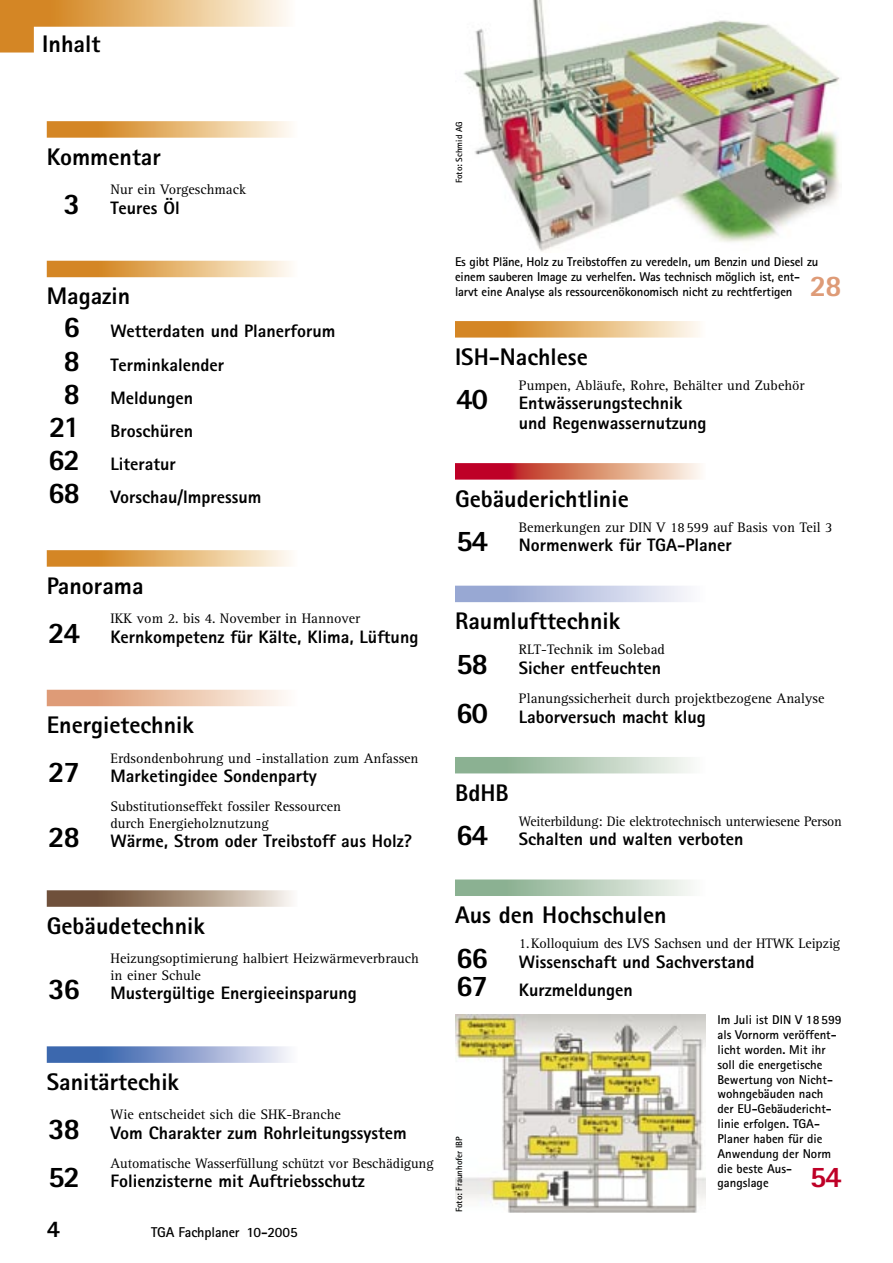
<style>
.page{position:relative;width:893px;height:1263px;background:#fff}
.page>*{position:absolute;margin:0;border:0;box-sizing:border-box;transform-origin:0 0}
.T_Inhalt_groß_ohne_Abstand{font:800 30px "Rotis Sans Serif";letter-spacing:-.045em;color:#000}
.T02_BU_Autor{font:800 30px "Rotis Sans Serif";color:#de9b77}
.T02_BU_Autor-2{font:800 30px "Rotis Sans Serif";color:#be0027}
.T_Inhalt_Headline{font:800 24px "Rotis Sans Serif";color:#000}
.T_Inhalt_groß_ohne_Abstand-2{font:800 18px/19.5px "Rotis Sans Serif";color:#000}
.T_Inhalt_klein{font:14.25px/16.5px "Rotis Serif";color:#000}
.t1{font:700 14.25px "Rotis Sans Serif";letter-spacing:-.01em;color:#000}
.T02_BU_Autor-3{font:700 12.75px/14.9px "Rotis Sans Serif";color:#000}
.T07a_Foto{font:700 9px "Rotis Sans Serif";color:#000}
</style>
<div class="page">
<svg style="left:0;top:0;width:288px;height:53px"></svg>
<img style="left:463px;top:0;width:377px;height:252px">
<img style="left:455px;top:1014px;width:251px;height:198px">
<svg style="left:47px;top:121px;width:244px;height:17px;background:#e5b676"></svg>
<svg style="left:47px;top:261px;width:244px;height:16px;background:#e4b472"></svg>
<svg style="left:47px;top:550px;width:244px;height:17px;background:#e5b676"></svg>
<svg style="left:47px;top:690px;width:239px;height:16px;background:#eac0a6"></svg>
<svg style="left:47px;top:890px;width:245px;height:17px;background:#a48e7c"></svg>
<svg style="left:47px;top:1046px;width:242px;height:17px;background:#859dcc"></svg>
<svg style="left:455px;top:321px;width:245px;height:17px;background:#e5b676"></svg>
<svg style="left:455px;top:463px;width:246px;height:17px;background:#d7776f"></svg>
<div style="left:455px;top:586px;width:251px;height:16px;background:linear-gradient(to right,#8799cc,#faf9fc)"></div>
<svg style="left:455px;top:757px;width:236px;height:16px;background:#b3cbb6"></svg>
<svg style="left:455px;top:879px;width:236px;height:17px;background:#b6cdb9"></svg>
<p class="T_Inhalt_Headline" style="left:42px;top:29px;width:60px">Inhalt</p>
<p class="T_Inhalt_Headline" style="left:47px;top:141px;width:116px">Kommentar</p>
<p class="T_Inhalt_klein" style="left:111px;top:181px;width:137px">Nur ein Vorgeschmack</p>
<p class="T_Inhalt_groß_ohne_Abstand" style="left:63px;top:184px;width:18px">3</p>
<p class="T_Inhalt_groß_ohne_Abstand-2" style="left:111px;top:197px;width:71px">Teures Öl</p>
<p class="T_Inhalt_Headline" style="left:47px;top:281px;width:85px">Magazin</p>
<p class="T_Inhalt_groß_ohne_Abstand" style="left:63px;top:308px;width:18px">6</p>
<p class="T_Inhalt_groß_ohne_Abstand-2" style="left:111px;top:321px;width:227px">Wetterdaten und Planerforum</p>
<p class="T_Inhalt_groß_ohne_Abstand" style="left:63px;top:341px;width:18px">8</p>
<p class="T_Inhalt_groß_ohne_Abstand-2" style="left:111px;top:354px;width:115px">Terminkalender</p>
<p class="T_Inhalt_groß_ohne_Abstand" style="left:63px;top:374px;width:18px">8</p>
<p class="T_Inhalt_groß_ohne_Abstand-2" style="left:111px;top:388px;width:84px">Meldungen</p>
<p class="T_Inhalt_groß_ohne_Abstand" style="left:49px;top:407px;width:32px">21</p>
<p class="T_Inhalt_groß_ohne_Abstand-2" style="left:111px;top:421px;width:84px">Broschüren</p>
<p class="T_Inhalt_groß_ohne_Abstand" style="left:48px;top:441px;width:34px">62</p>
<p class="T_Inhalt_groß_ohne_Abstand-2" style="left:111px;top:454px;width:67px">Literatur</p>
<p class="T_Inhalt_groß_ohne_Abstand" style="left:48px;top:474px;width:34px">68</p>
<p class="T_Inhalt_groß_ohne_Abstand-2" style="left:111px;top:487px;width:152px">Vorschau/Impressum</p>
<p class="T_Inhalt_Headline" style="left:47px;top:570px;width:98px">Panorama</p>
<p class="T_Inhalt_klein" style="left:111px;top:610px;width:251px">IKK vom 2. bis 4. November in Hannover</p>
<p class="T_Inhalt_groß_ohne_Abstand" style="left:48px;top:613px;width:34px">24</p>
<p class="T_Inhalt_groß_ohne_Abstand-2" style="left:111px;top:626px;width:309px">Kernkompetenz für Kälte, Klima, Lüftung</p>
<p class="T_Inhalt_Headline" style="left:47px;top:710px;width:149px">Energietechnik</p>
<p class="T_Inhalt_klein" style="left:111px;top:750px;width:309px">Erdsondenbohrung und -installation zum Anfassen</p>
<p class="T_Inhalt_groß_ohne_Abstand" style="left:48px;top:753px;width:34px">27</p>
<p class="T_Inhalt_groß_ohne_Abstand-2" style="left:111px;top:766px;width:208px">Marketingidee Sondenparty</p>
<p class="T_Inhalt_klein" style="left:111px;top:799px;width:232px">Substitutionseffekt fossiler Ressourcen durch Energieholznutzung</p>
<p class="T_Inhalt_groß_ohne_Abstand" style="left:48px;top:818px;width:34px">28</p>
<p class="T_Inhalt_groß_ohne_Abstand-2" style="left:111px;top:831px;width:303px">Wärme, Strom oder Treibstoff aus Holz?</p>
<p class="T07a_Foto" style="left:453px;top:183px;width:63px;rotate:-90deg">Foto: Schmid AG</p>
<p class="T02_BU_Autor-3" style="left:455px;top:254px;width:365px">Es gibt Pläne, Holz zu Treibstoffen zu veredeln, um Benzin und Diesel zu einem sauberen Image zu verhelfen. Was technisch möglich ist, ent&shy;larvt eine Analyse als ressourcenökonomisch nicht zu rechtfertigen</p>
<p class="T02_BU_Autor" style="left:810px;top:267px;width:34px">28</p>
<p class="T_Inhalt_Headline" style="left:455px;top:341px;width:134px">ISH-Nachlese</p>
<p class="T_Inhalt_klein" style="left:519px;top:377px;width:287px">Pumpen, Abläufe, Rohre, Behälter und Zubehör</p>
<p class="T_Inhalt_groß_ohne_Abstand" style="left:456px;top:380px;width:34px">40</p>
<p class="T_Inhalt_groß_ohne_Abstand-2" style="left:519px;top:393px;width:189px">Entwässerungstechnik und Regenwassernutzung</p>
<p class="T_Inhalt_Headline" style="left:455px;top:483px;width:175px">Gebäuderichtlinie</p>
<p class="T_Inhalt_klein" style="left:519px;top:519px;width:315px">Bemerkungen zur DIN V 18 599 auf Basis von Teil 3</p>
<p class="T_Inhalt_groß_ohne_Abstand" style="left:456px;top:522px;width:34px">54</p>
<p class="T_Inhalt_groß_ohne_Abstand-2" style="left:519px;top:535px;width:215px">Normenwerk für TGA-Planer</p>
<p class="T_Inhalt_Headline" style="left:455px;top:606px;width:167px">Raumlufttechnik</p>
<p class="T_Inhalt_klein" style="left:519px;top:642px;width:148px">RLT-Technik im Solebad</p>
<p class="T_Inhalt_groß_ohne_Abstand" style="left:456px;top:644px;width:34px">58</p>
<p class="T_Inhalt_groß_ohne_Abstand-2" style="left:519px;top:658px;width:144px">Sicher entfeuchten</p>
<p class="T_Inhalt_klein" style="left:519px;top:690px;width:307px">Planungssicherheit durch projektbezogene Analyse</p>
<p class="T_Inhalt_groß_ohne_Abstand" style="left:456px;top:693px;width:34px">60</p>
<p class="T_Inhalt_groß_ohne_Abstand-2" style="left:519px;top:706px;width:189px">Laborversuch macht klug</p>
<p class="T_Inhalt_Headline" style="left:455px;top:777px;width:55px">BdHB</p>
<p class="T_Inhalt_klein" style="left:519px;top:813px;width:325px">Weiterbildung: Die elektrotechnisch unterwiesene Person</p>
<p class="T_Inhalt_groß_ohne_Abstand" style="left:456px;top:816px;width:34px">64</p>
<p class="T_Inhalt_groß_ohne_Abstand-2" style="left:519px;top:829px;width:226px">Schalten und walten verboten</p>
<p class="T_Inhalt_Headline" style="left:47px;top:910px;width:160px">Gebäudetechnik</p>
<p class="T_Inhalt_klein" style="left:111px;top:950px;width:310px">Heizungsoptimierung halbiert Heizwärmeverbrauch in einer Schule</p>
<p class="T_Inhalt_groß_ohne_Abstand" style="left:48px;top:970px;width:34px">36</p>
<p class="T_Inhalt_groß_ohne_Abstand-2" style="left:111px;top:983px;width:248px">Mustergültige Energieeinsparung</p>
<p class="T_Inhalt_Headline" style="left:47px;top:1066px;width:134px">Sanitärtechik</p>
<p class="T_Inhalt_klein" style="left:111px;top:1107px;width:232px">Wie entscheidet sich die SHK-Branche</p>
<p class="T_Inhalt_groß_ohne_Abstand" style="left:48px;top:1109px;width:34px">38</p>
<p class="T_Inhalt_groß_ohne_Abstand-2" style="left:111px;top:1123px;width:298px">Vom Charakter zum Rohrleitungssystem</p>
<p class="T_Inhalt_klein" style="left:111px;top:1155px;width:325px">Automatische Wasserfüllung schützt vor Beschädigung</p>
<p class="T_Inhalt_groß_ohne_Abstand" style="left:48px;top:1158px;width:34px">52</p>
<p class="T_Inhalt_groß_ohne_Abstand-2" style="left:111px;top:1171px;width:256px">Folienzisterne mit Auftriebsschutz</p>
<p class="T_Inhalt_Headline" style="left:47px;top:1213px;width:15px">4</p>
<p class="t1" style="left:151px;top:1223px;width:148px">TGA Fachplaner 10-2005</p>
<p class="T_Inhalt_Headline" style="left:455px;top:900px;width:213px">Aus den Hochschulen</p>
<p class="T_Inhalt_klein" style="left:519px;top:935px;width:323px">1. Kolloquium des LVS Sachsen und der HTWK Leipzig</p>
<p class="T_Inhalt_groß_ohne_Abstand" style="left:456px;top:938px;width:34px">66</p>
<p class="T_Inhalt_groß_ohne_Abstand-2" style="left:519px;top:951px;width:237px">Wissenschaft und Sachverstand</p>
<p class="T_Inhalt_groß_ohne_Abstand" style="left:456px;top:966px;width:34px">67</p>
<p class="T_Inhalt_groß_ohne_Abstand-2" style="left:519px;top:979px;width:116px">Kurzmeldungen</p>
<p class="T07a_Foto" style="left:453px;top:1212px;width:77px;rotate:-90deg">Foto: Fraunhofer IBP</p>
<p class="T02_BU_Autor-3" style="left:717px;top:1012px;width:126px">Im Juli ist DIN V 18 599 als Vornorm veröffent&shy;licht worden. Mit ihr soll die energetische<br>Bewertung von Nicht&shy;wohngebäuden nach der EU-Gebäudericht&shy;linie erfolgen. TGA-<br>Planer haben für die<br>Anwendung der Norm die beste Aus&shy;gangslage</p>
<p class="T02_BU_Autor-2" style="left:810px;top:1158px;width:34px">54</p>
</div>
